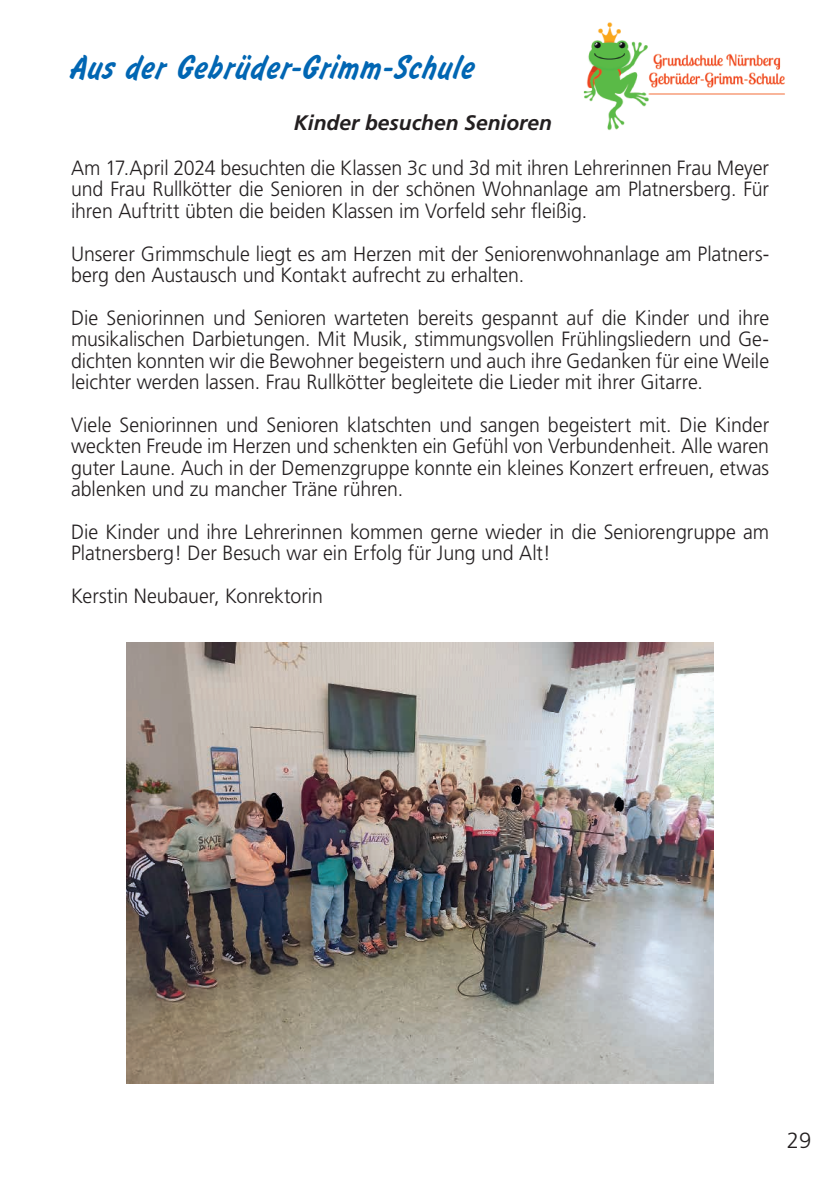
<style>
.page{position:relative;width:840px;height:1191px;background:#fff}
.page>*{position:absolute;margin:0;border:0;box-sizing:border-box;transform-origin:0 0}
.t1{font:36px "Flash D Ligh";letter-spacing:.055em;color:#0166b3}
.t2{font:300 22px "Frutiger";color:#231f20}
.t3{font:italic 700 21px "Frutiger";color:#231f20}
.t4{font:300 20.6px/21.4px "Frutiger";letter-spacing:-.005em;color:#231f20;text-align:justify;scale:.95 1}
</style>
<div class="page">
<img style="left:583px;top:22px;width:202px;height:109px">
<img style="left:127px;top:643px;width:586px;height:440px">
<h1 class="t1" style="left:71px;top:47px;width:404px">Aus der Gebrüder-Grimm-Schule</h1>
<p class="t3" style="left:294px;top:110px;width:259px">Kinder besuchen Senioren</p>
<p class="t4" style="left:71px;top:157px;width:736px">Am 17.April 2024 besuchten die Klassen 3c und 3d mit ihren Lehrerinnen Frau Meyer und Frau Rullkötter die Senioren in der schönen Wohnanlage am Platnersberg. Für ihren Auftritt übten die beiden Klassen im Vorfeld sehr fleißig.</p>
<p class="t4" style="left:71px;top:243px;width:736px">Unserer Grimmschule liegt es am Herzen mit der Seniorenwohnanlage am Platners&shy;berg den Austausch und Kontakt aufrecht zu erhalten.</p>
<p class="t4" style="left:71px;top:307px;width:736px">Die Seniorinnen und Senioren warteten bereits gespannt auf die Kinder und ihre musikalischen Darbietungen. Mit Musik, stimmungsvollen Frühlingsliedern und Ge&shy;dichten konnten wir die Bewohner begeistern und auch ihre Gedanken für eine Weile leichter werden lassen. Frau Rullkötter begleitete die Lieder mit ihrer Gitarre.</p>
<p class="t4" style="left:71px;top:414px;width:736px">Viele Seniorinnen und Senioren klatschten und sangen begeistert mit. Die Kinder weckten Freude im Herzen und schenkten ein Gefühl von Verbundenheit. Alle waren guter Laune. Auch in der Demenzgruppe konnte ein kleines Konzert erfreuen, etwas ablenken und zu mancher Träne rühren.</p>
<p class="t4" style="left:71px;top:521px;width:736px">Die Kinder und ihre Lehrerinnen kommen gerne wieder in die Seniorengruppe am<br>Platnersberg! Der Besuch war ein Erfolg für Jung und Alt!</p>
<p class="t4" style="left:71px;top:585px;width:266px">Kerstin Neubauer, Konrektorin</p>
<p class="t2" style="left:786px;top:1128px;width:26px">29</p>
</div>
